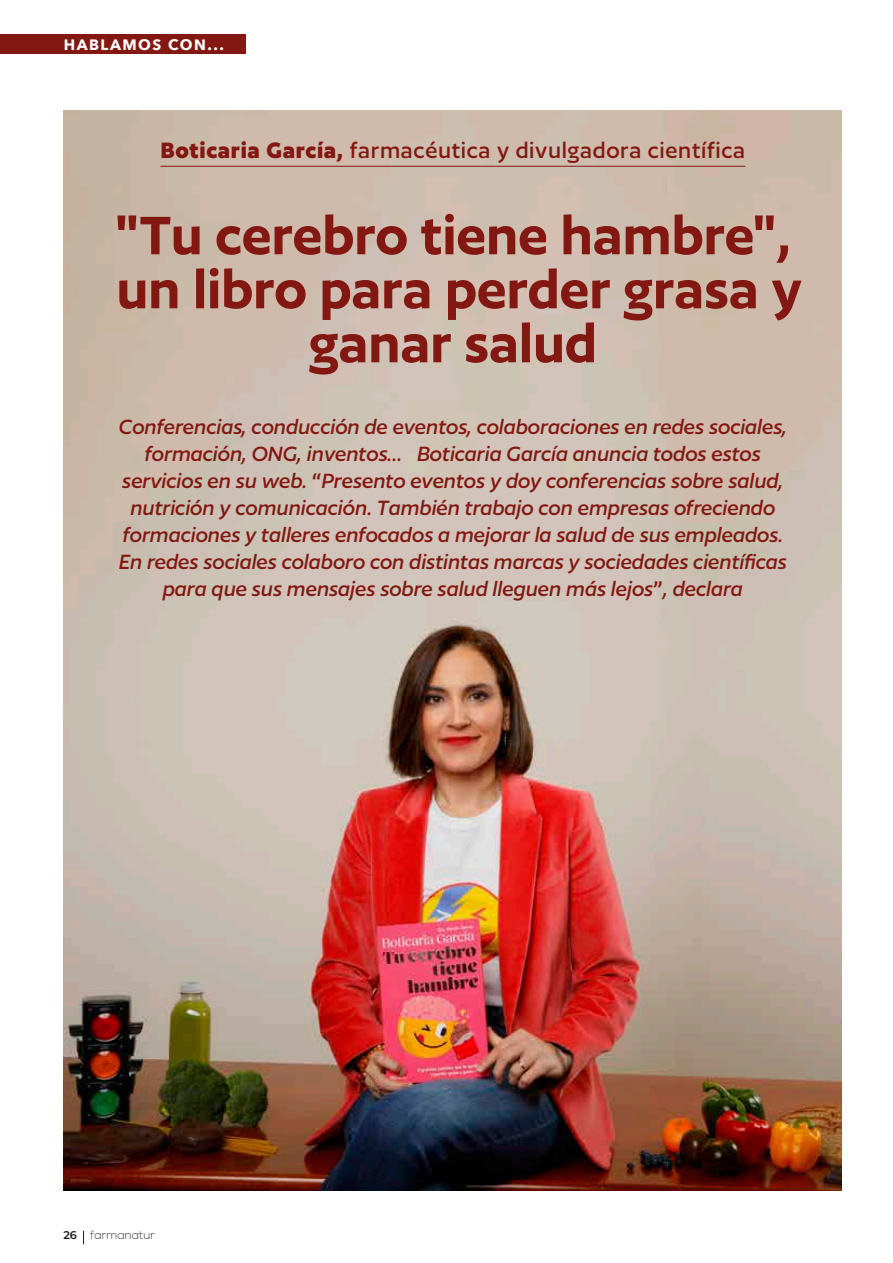
<style>
.page{position:relative;width:893px;height:1263px;background:#fff}
.page>*{position:absolute;margin:0;border:0;box-sizing:border-box;transform-origin:0 0}
.t1{font:600 63px/54px "Author";color:#821811;text-align:center}
.t2{font:500 25.8px "Author";letter-spacing:.025em;color:#821811}
.t3{font:italic 500 24px/27px "Author";color:#821811;text-align:center}
.t4{font:700 15px "Avenir Next";letter-spacing:.1em;color:#fff}
.t5{font:300 12px "Nexa";color:#3d3d3c}
.s1{font-weight:700}
.s2{font-style:normal;font-size:27px}
.s3{font-family:"Montserrat";font-weight:600;font-size:11.25px;color:#1d1d1b}
</style>
<div class="page">
<svg style="left:83px;top:1231px;width:1px;height:13px"></svg>
<div style="left:0;top:34px;width:245px;height:19px;background:#821811"></div>
<img style="left:64px;top:111px;width:778px;height:1080px">
<hr style="left:160px;top:166px;width:585px;height:1px;background:#821811">
<p class="t4" style="left:64px;top:32px;width:162px">HABLAMOS CON...</p>
<p class="t2" style="left:160px;top:137px;width:586px"><span class="s1">Boticaria García,</span> farmacéutica y divulgadora científica</p>
<h1 class="t1" style="left:114px;top:208px;width:689px">"Tu cerebro tiene hambre", un libro para perder grasa y ganar salud</h1>
<p class="t3" style="left:119px;top:413px;width:670px">Conferencias, conducción de eventos, colaboraciones en redes sociales, formación, ONG, inventos..… Boticaria García anuncia todos estos servicios en su web. <span class="s2">“</span>Presento eventos y doy conferencias sobre salud, nutrición y comunicación. También trabajo con empresas ofreciendo formaciones y talleres enfocados a mejorar la salud de sus empleados.<br>En redes sociales colaboro con distintas marcas y sociedades científicas para que sus mensajes sobre salud lleguen más lejos<span class="s2">”</span>, declara</p>
<p class="t5" style="left:63px;top:1228px;width:93px"><span class="s3">26</span> farmanatur</p>
</div>
